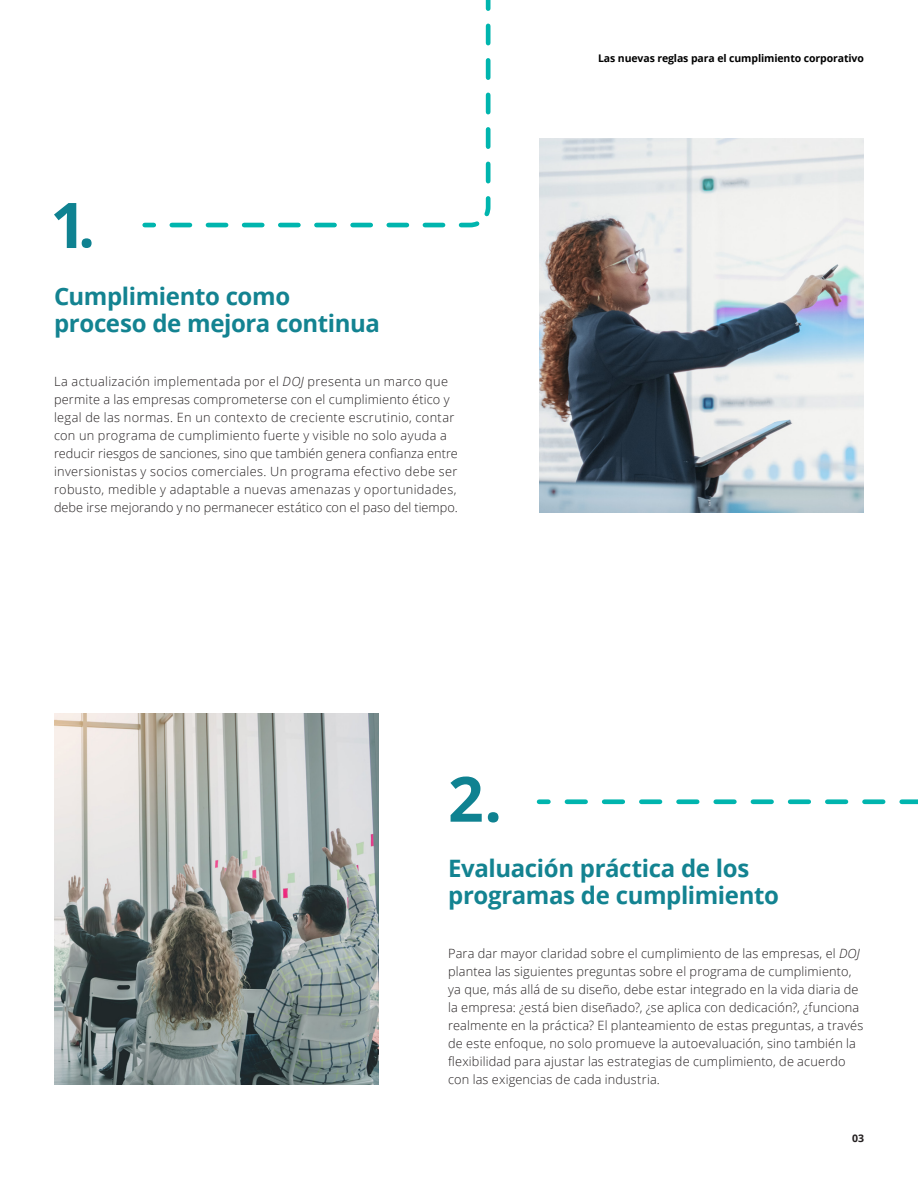
<style>
.page{position:relative;width:918px;height:1188px;background:#fff}
.page>*{position:absolute;margin:0;border:0;box-sizing:border-box;transform-origin:0 0}
.t1{font:700 24px/27px "Open Sans";letter-spacing:-.015em;color:#138391}
.t2{font:300 12.75px/18px "Open Sans";letter-spacing:.015em;color:#231f20}
.t3{font:700 10.5px "Open Sans";letter-spacing:-.01em;color:#010101}
.t4{font:700 10.5px "Open Sans";color:#231f20}
.s1{font-style:italic}
</style>
<div class="page">
<svg style="left:54px;top:203px;width:22px;height:45px"></svg>
<svg style="left:82px;top:238px;width:10px;height:10px"></svg>
<svg style="left:450px;top:777px;width:32px;height:45px"></svg>
<svg style="left:488px;top:812px;width:11px;height:11px"></svg>
<img style="left:539px;top:139px;width:325px;height:373px">
<img style="left:54px;top:713px;width:325px;height:371px">
<svg style="left:142px;top:0;width:349px;height:228px"></svg>
<div style="left:539px;top:799px;width:9px;height:5px;background:#00b5ae"></div>
<svg style="left:567px;top:799px;width:351px;height:5px"></svg>
<h1 class="t1" style="left:54px;top:282px;width:327px">Cumplimiento como proceso de mejora continua</h1>
<p class="t2" style="left:54px;top:372px;width:405px">La actualización implementada por el <span class="s1">DOJ</span> presenta un marco que permite a las empresas comprometerse con el cumplimiento ético y legal de las normas. En un contexto de creciente escrutinio, contar con un programa de cumplimiento fuerte y visible no solo ayuda a reducir riesgos de sanciones, sino que también genera confianza entre inversionistas y socios comerciales. Un programa efectivo debe ser robusto, medible y adaptable a nuevas amenazas y oportunidades, debe irse mejorando y no permanecer estático con el paso del tiempo.</p>
<p class="t3" style="left:598px;top:51px;width:267px">Las nuevas reglas para el cumplimiento corporativo</p>
<h1 class="t1" style="left:448px;top:854px;width:332px">Evaluación práctica de los programas de cumplimiento</h1>
<p class="t2" style="left:448px;top:944px;width:417px">Para dar mayor claridad sobre el cumplimiento de las empresas, el <span class="s1">DOJ </span>plantea las siguientes preguntas sobre el programa de cumplimiento, ya que, más allá de su diseño, debe estar integrado en la vida diaria de la empresa: ¿está bien diseñado?, ¿se aplica con dedicación?, ¿funciona realmente en la práctica? El planteamiento de estas preguntas, a través de este enfoque, no solo promueve la autoevaluación, sino también la flexibilidad para ajustar las estrategias de cumplimiento, de acuerdo con las exigencias de cada industria.</p>
<p class="t4" style="left:852px;top:1131px;width:13px">03</p>
</div>
